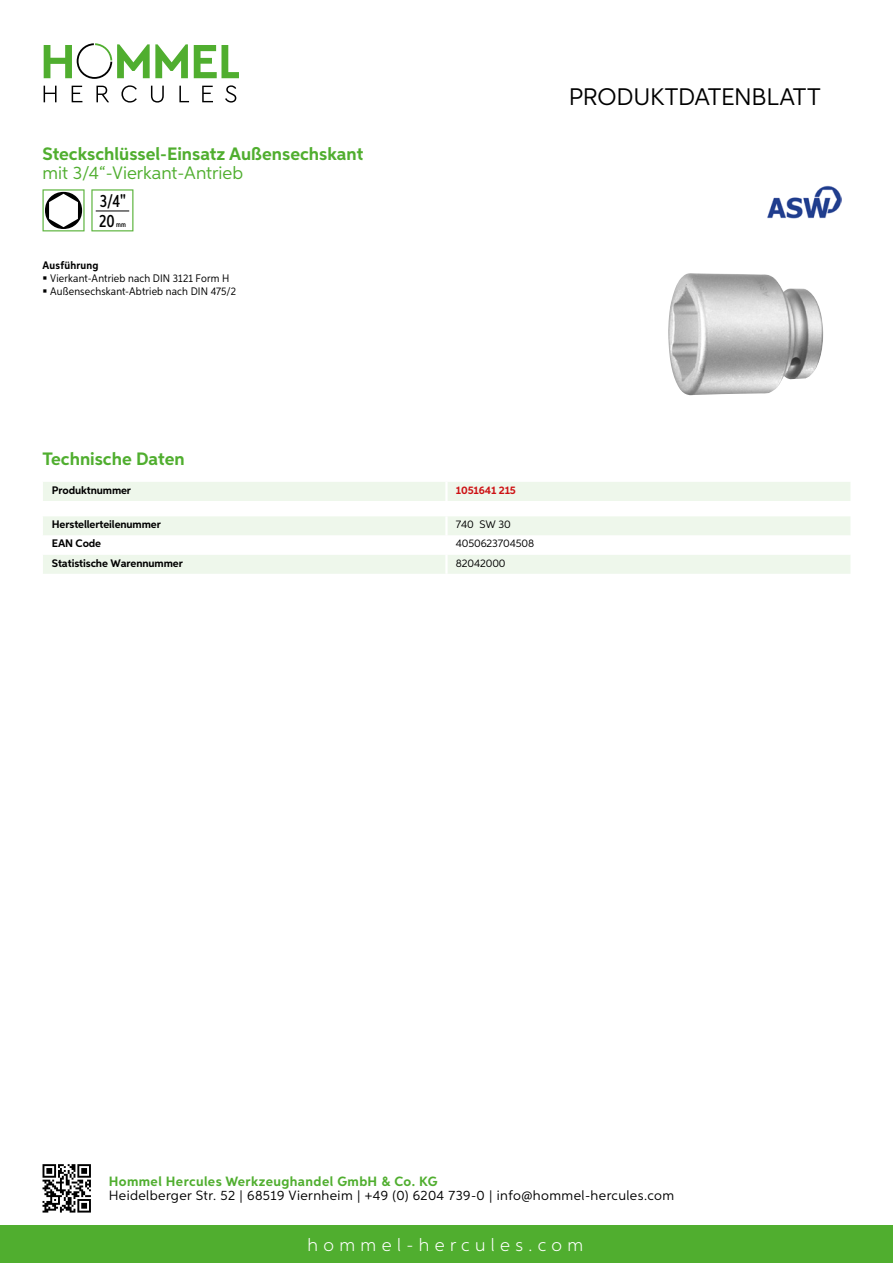
<style>
.page{position:relative;width:893px;height:1263px;background:#fff}
.page>*{position:absolute;margin:0;border:0;box-sizing:border-box;transform-origin:0 0}
.t1{font:24px "Aspira";letter-spacing:-.01em;color:#000}
.t2{font:700 18px "Aspira";color:#50ae2f}
.t3{font:18px "Aspira";color:#50ae2f}
.t4{font:300 18px "Aspira";letter-spacing:.3em;color:#fff}
.t5{font:500 17.85px/20.4px "Aspira XX Nar";color:#000}
.t6{font:13.5px "Aspira";letter-spacing:.03em;color:#000}
.t7{font:700 13.5px "Aspira";letter-spacing:.03em;color:#50ae2f}
.t8{font:10.95px/12.8px "Aspira Nar";letter-spacing:.015em;color:#000}
.t9{font:700 10.95px "Aspira";letter-spacing:-.01em;color:#000}
.t10{font:10.95px "Aspira";letter-spacing:-.01em;color:#000}
.t11{font:700 10.95px "Aspira";letter-spacing:-.01em;color:#cd1013}
.t12{font:700 10.95px "Aspira Nar";letter-spacing:.02em;color:#000}
.t13{font:500 7.35px "Aspira XX Nar";color:#000}
</style>
<div class="page">
<div style="left:0;top:1226px;width:893px;height:37px;background:#50ae2f"></div>
<svg style="left:43px;top:1164px;width:48px;height:48px"></svg>
<svg style="left:194px;top:45px;width:45px;height:33px"></svg>
<svg style="left:44px;top:43px;width:144px;height:36px"></svg>
<svg style="left:44px;top:86px;width:13px;height:16px"></svg>
<svg style="left:72px;top:86px;width:10px;height:16px"></svg>
<svg style="left:96px;top:86px;width:13px;height:16px"></svg>
<svg style="left:121px;top:85px;width:16px;height:18px"></svg>
<svg style="left:151px;top:86px;width:13px;height:17px"></svg>
<svg style="left:179px;top:86px;width:10px;height:16px"></svg>
<svg style="left:202px;top:86px;width:11px;height:16px"></svg>
<svg style="left:225px;top:85px;width:11px;height:18px"></svg>
<div style="left:43px;top:482px;width:807px;height:19px;background:#eef7eb"></div>
<hr style="left:445px;top:482px;width:3px;height:19px;background:#fff">
<svg style="left:43px;top:516px;width:807px;height:58px"></svg>
<hr style="left:445px;top:555px;width:3px;height:19px;background:#fff">
<svg style="left:43px;top:189px;width:42px;height:42px"></svg>
<svg style="left:91px;top:189px;width:42px;height:42px"></svg>
<hr style="left:96px;top:211px;width:33px;height:1px;background:#000">
<img style="left:668px;top:273px;width:156px;height:123px">
<img style="left:767px;top:185px;width:75px;height:34px">
<h2 class="t2" style="left:43px;top:142px;width:322px">Steckschlüssel-Einsatz Außensechskant</h2>
<h2 class="t3" style="left:43px;top:162px;width:202px">mit 3/4“-Vierkant-Antrieb</h2>
<h3 class="t5" style="left:99px;top:191px;width:28px">3/4"<br>20</h3>
<p class="t13" style="left:116px;top:220px;width:11px">mm</p>
<p class="t12" style="left:43px;top:259px;width:58px">Ausführung</p>
<p class="t8" style="left:50px;top:272px;width:187px">Vierkant-Antrieb nach DIN 3121 Form H<br>Außensechskant-Abtrieb nach DIN 475/2</p>
<h1 class="t1" style="left:569px;top:82px;width:253px">Produktdatenblatt</h1>
<h2 class="t2" style="left:43px;top:448px;width:144px">Technische Daten</h2>
<p class="t9" style="left:52px;top:483px;width:81px">Produktnummer</p>
<p class="t11" style="left:456px;top:483px;width:62px">1051641 215</p>
<p class="t9" style="left:52px;top:518px;width:111px">Herstellerteilenummer</p>
<p class="t10" style="left:456px;top:518px;width:56px">740 SW 30</p>
<p class="t9" style="left:52px;top:537px;width:51px">EAN Code</p>
<p class="t10" style="left:456px;top:537px;width:80px">4050623704508</p>
<p class="t9" style="left:52px;top:556px;width:132px">Statistische Warennummer</p>
<p class="t10" style="left:456px;top:556px;width:51px">82042000</p>
<p class="t7" style="left:109px;top:1172px;width:330px">Hommel Hercules Werkzeughandel GmbH &amp; Co. KG</p>
<p class="t6" style="left:109px;top:1187px;width:567px">Heidelberger Str. 52 | 68519 Viernheim | +49 (0) 6204 739-0 | info@hommel-hercules.com</p>
<h2 class="t4" style="left:307px;top:1234px;width:277px">hommel-hercules.com</h2>
</div>
